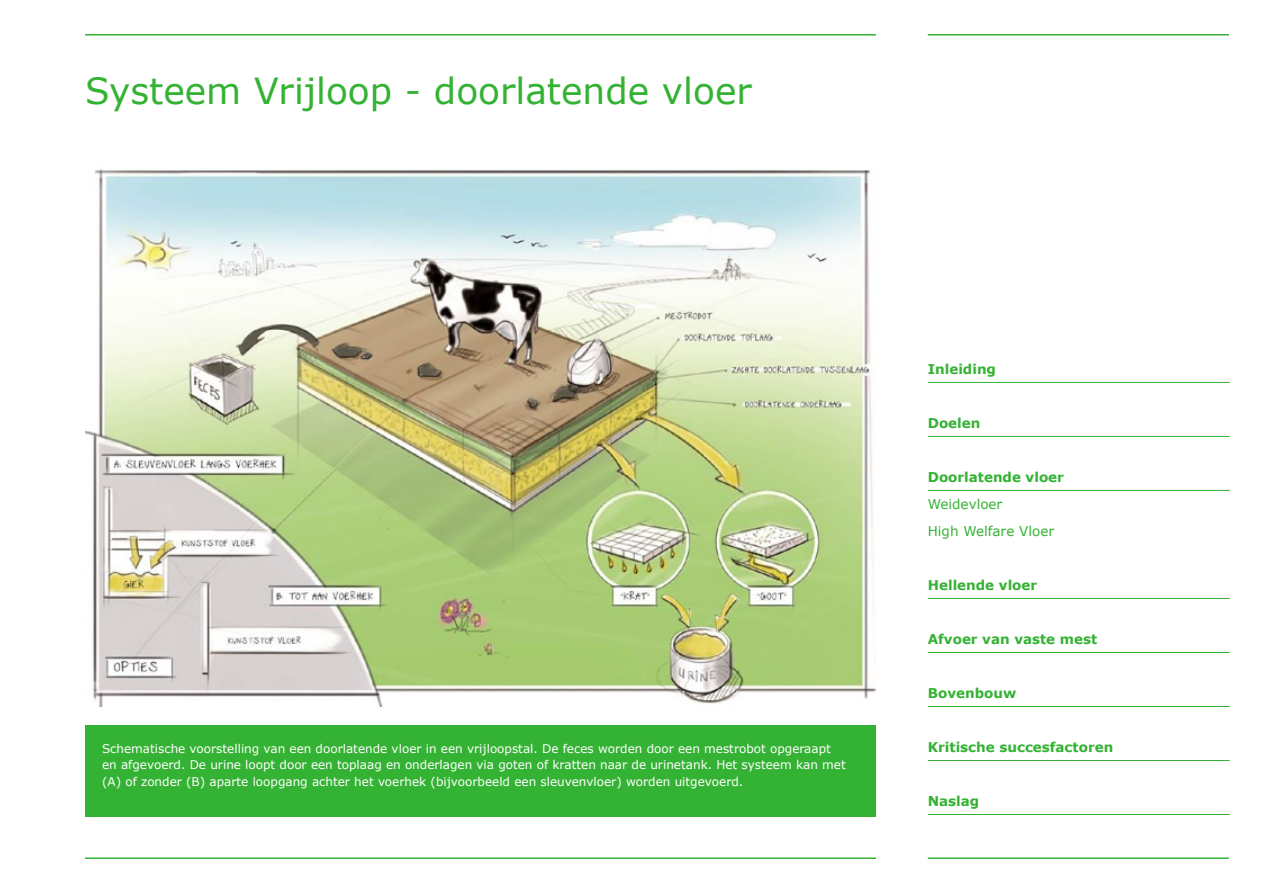
<style>
.page{position:relative;width:1263px;height:893px;background:#fff}
.page>*{position:absolute;margin:0;border:0;box-sizing:border-box;transform-origin:0 0}
.t1{font:36px "Verdana";color:#34b233}
.t2{font:700 13.5px "Verdana";color:#34b233}
.t3{font:13.5px/27px "Verdana";color:#34b233}
.t4{font:12px/16.5px "Verdana";color:#fff}
</style>
<div class="page">
<hr style="left:85px;top:34px;width:791px;height:2px;background:#34b233">
<hr style="left:928px;top:34px;width:301px;height:2px;background:#34b233">
<hr style="left:928px;top:857px;width:301px;height:2px;background:#34b233">
<hr style="left:85px;top:857px;width:791px;height:2px;background:#34b233">
<hr style="left:928px;top:382px;width:302px;height:1px;background:#34b233">
<hr style="left:928px;top:436px;width:302px;height:1px;background:#34b233">
<hr style="left:928px;top:490px;width:302px;height:1px;background:#34b233">
<hr style="left:928px;top:598px;width:302px;height:1px;background:#34b233">
<hr style="left:928px;top:652px;width:302px;height:1px;background:#34b233">
<hr style="left:928px;top:706px;width:302px;height:1px;background:#34b233">
<hr style="left:928px;top:760px;width:302px;height:1px;background:#34b233">
<hr style="left:928px;top:814px;width:302px;height:1px;background:#34b233">
<img style="left:85px;top:169px;width:792px;height:537px">
<div style="left:85px;top:725px;width:791px;height:91px;background:#34b233"></div>
<h1 class="t1" style="left:85px;top:66px;width:668px">Systeem Vrijloop - doorlatende vloer</h1>
<p class="t4" style="left:102px;top:740px;width:745px">Schematische voorstelling van een doorlatende vloer in een vrijloopstal. De feces worden door een mestrobot opgeraapt en afgevoerd. De urine loopt door een toplaag en onderlagen via goten of kratten naar de urinetank. Het systeem kan met (A) of zonder (B) aparte loopgang achter het voerhek (bijvoorbeeld een sleuvenvloer) worden uitgevoerd.</p>
<p class="t2" style="left:928px;top:359px;width:70px">Inleiding</p>
<p class="t2" style="left:928px;top:413px;width:54px">Doelen</p>
<p class="t2" style="left:928px;top:467px;width:138px">Doorlatende vloer</p>
<p class="t3" style="left:928px;top:490px;width:128px">Weidevloer<br>High Welfare Vloer</p>
<p class="t2" style="left:928px;top:575px;width:111px">Hellende vloer</p>
<p class="t2" style="left:928px;top:629px;width:171px">Afvoer van vaste mest</p>
<p class="t2" style="left:928px;top:683px;width:90px">Bovenbouw</p>
<p class="t2" style="left:928px;top:737px;width:187px">Kritische succesfactoren</p>
<p class="t2" style="left:928px;top:791px;width:53px">Naslag</p>
</div>
